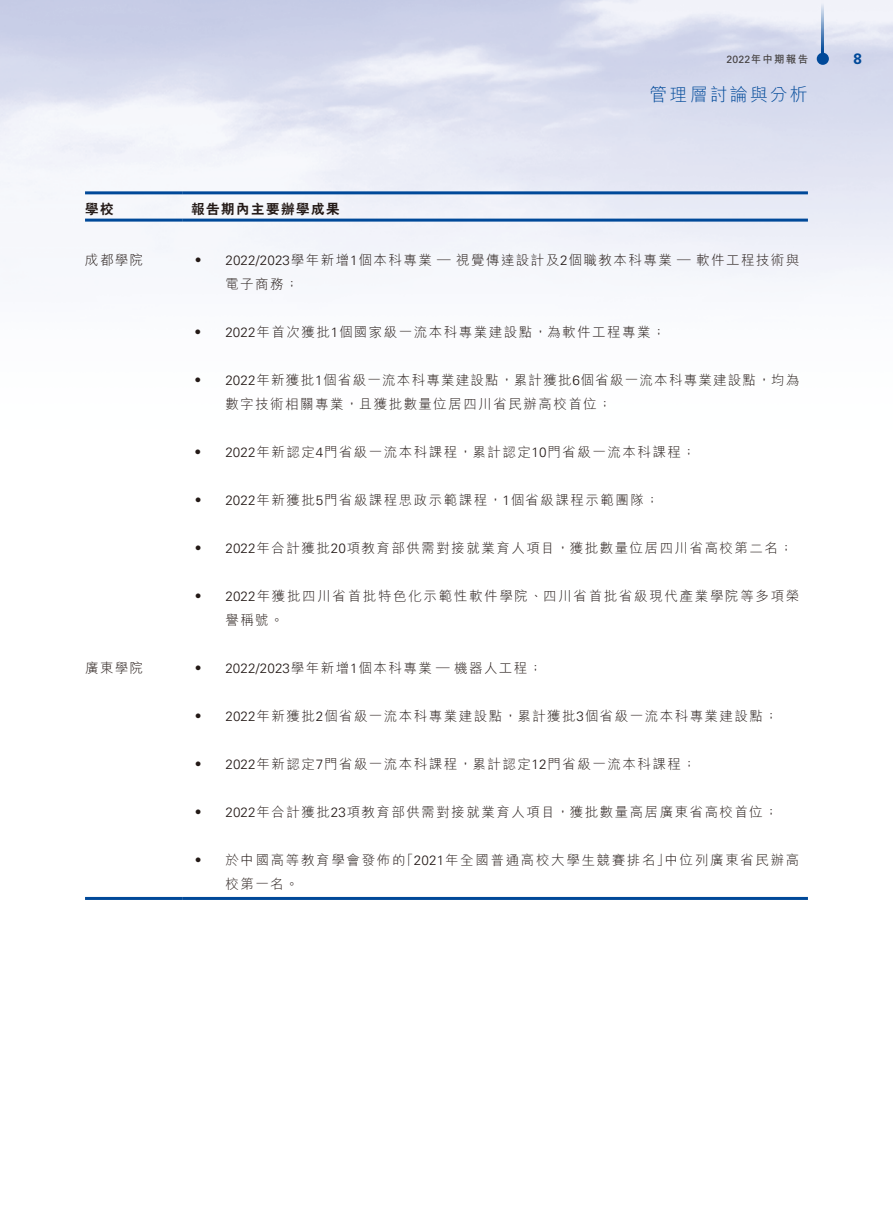
<style>
.page{position:relative;width:893px;height:1212px;background:#fff}
.page>*{position:absolute;margin:0;border:0;box-sizing:border-box;transform-origin:0 0}
.t1{font:300 18px "M Hei HK";letter-spacing:.115em;color:#004999}
.t2{font:700 15px "Univers";color:#004999}
.t3{font:300 13.5px "M Hei HK";letter-spacing:.11em;color:#231916}
.t4{font:300 13.5px "M Hei HK";letter-spacing:.09em;color:#231916}
.t5{font:800 13.5px "C Hei 2 HK";letter-spacing:.11em;color:#231916}
.t6{font:700 10.5px "M Hei HK";letter-spacing:.115em;color:#3f3b3a}
.s1{font-family:"Univers";font-weight:400}
.s2{font-family:"Univers"}
</style>
<div class="page">
<img style="left:0;top:0;width:893px;height:283px">
<hr style="left:822px;top:0;width:2px;height:56px;background:#004999">
<div style="left:817px;top:53px;width:12px;height:12px;background:#004999;border-radius:50%"></div>
<hr style="left:85px;top:191px;width:98px;height:3px;background:#004999">
<hr style="left:183px;top:191px;width:625px;height:3px;background:#004999">
<hr style="left:85px;top:219px;width:98px;height:3px;background:#004999">
<hr style="left:183px;top:219px;width:625px;height:3px;background:#004999">
<hr style="left:85px;top:897px;width:98px;height:3px;background:#004999">
<hr style="left:183px;top:897px;width:625px;height:3px;background:#004999">
<p class="t6" style="left:726px;top:51px;width:83px"><span class="s1">2022</span>年中期報告</p>
<h1 class="t1" style="left:650px;top:82px;width:160px">管理層討論與分析</h1>
<p class="t2" style="left:854px;top:50px;width:10px">8</p>
<p class="t5" style="left:85px;top:200px;width:30px">學校</p>
<p class="t5" style="left:191px;top:200px;width:150px">報告期內主要辦學成果</p>
<p class="t3" style="left:85px;top:251px;width:60px">成都學院</p>
<p class="t3" style="left:191px;top:251px;width:15px">‧</p>
<p class="t3" style="left:225px;top:251px;width:575px"><span class="s2">2022/2023</span>學年新增<span class="s2">1</span>個本科專業 — 視覺傳達設計及<span class="s2">2</span>個職教本科專業 — 軟件工程技術與</p>
<p class="t3" style="left:191px;top:323px;width:15px">‧</p>
<p class="t3" style="left:225px;top:275px;width:75px">電子商務;</p>
<p class="t3" style="left:225px;top:323px;width:442px"><span class="s2">2022</span>年首次獲批<span class="s2">1</span>個國家級一流本科專業建設點，為軟件工程專業;</p>
<p class="t3" style="left:191px;top:371px;width:15px">‧</p>
<p class="t4" style="left:225px;top:371px;width:576px"><span class="s2">2022</span>年新獲批<span class="s2">1</span>個省級一流本科專業建設點，累計獲批<span class="s2">6</span>個省級一流本科專業建設點，均為</p>
<p class="t3" style="left:191px;top:443px;width:15px">‧</p>
<p class="t3" style="left:225px;top:395px;width:388px">數字技術相關專業，且獲批數量位居四川省民辦高校首位;</p>
<p class="t3" style="left:225px;top:443px;width:472px"><span class="s2">2022</span>年新認定<span class="s2">4</span>門省級一流本科課程，累計認定<span class="s2">10</span>門省級一流本科課程;</p>
<p class="t3" style="left:191px;top:491px;width:15px">‧</p>
<p class="t3" style="left:225px;top:491px;width:435px"><span class="s2">2022</span>年新獲批<span class="s2">5</span>門省級課程思政示範課程，<span class="s2">1</span>個省級課程示範團隊;</p>
<p class="t3" style="left:191px;top:539px;width:15px">‧</p>
<p class="t3" style="left:225px;top:539px;width:569px"><span class="s2">2022</span>年合計獲批<span class="s2">20</span>項教育部供需對接就業育人項目，獲批數量位居四川省高校第二名;</p>
<p class="t3" style="left:191px;top:587px;width:15px">‧</p>
<p class="t3" style="left:225px;top:587px;width:575px"><span class="s2">2022</span>年獲批四川省首批特色化示範性軟件學院、四川省首批省級現代產業學院等多項榮</p>
<p class="t3" style="left:85px;top:659px;width:60px">廣東學院</p>
<p class="t3" style="left:191px;top:659px;width:15px">‧</p>
<p class="t3" style="left:225px;top:611px;width:60px">譽稱號。</p>
<p class="t3" style="left:225px;top:659px;width:319px"><span class="s2">2022/2023</span>學年新增<span class="s2">1</span>個本科專業 — 機器人工程;</p>
<p class="t3" style="left:191px;top:707px;width:15px">‧</p>
<p class="t3" style="left:225px;top:707px;width:554px"><span class="s2">2022</span>年新獲批<span class="s2">2</span>個省級一流本科專業建設點，累計獲批<span class="s2">3</span>個省級一流本科專業建設點;</p>
<p class="t3" style="left:191px;top:755px;width:15px">‧</p>
<p class="t3" style="left:225px;top:755px;width:472px"><span class="s2">2022</span>年新認定<span class="s2">7</span>門省級一流本科課程，累計認定<span class="s2">12</span>門省級一流本科課程;</p>
<p class="t3" style="left:191px;top:803px;width:15px">‧</p>
<p class="t3" style="left:225px;top:803px;width:554px"><span class="s2">2022</span>年合計獲批<span class="s2">23</span>項教育部供需對接就業育人項目，獲批數量高居廣東省高校首位;</p>
<p class="t3" style="left:191px;top:851px;width:15px">‧</p>
<p class="t3" style="left:225px;top:851px;width:182px">於中國高等教育學會發佈的</p>
<p class="t3" style="left:400px;top:851px;width:271px">「<span class="s2">2021</span>年全國普通高校大學生競賽排名」</p>
<p class="t3" style="left:665px;top:851px;width:136px">中位列廣東省民辦高</p>
<p class="t3" style="left:225px;top:875px;width:75px">校第一名。</p>
</div>
